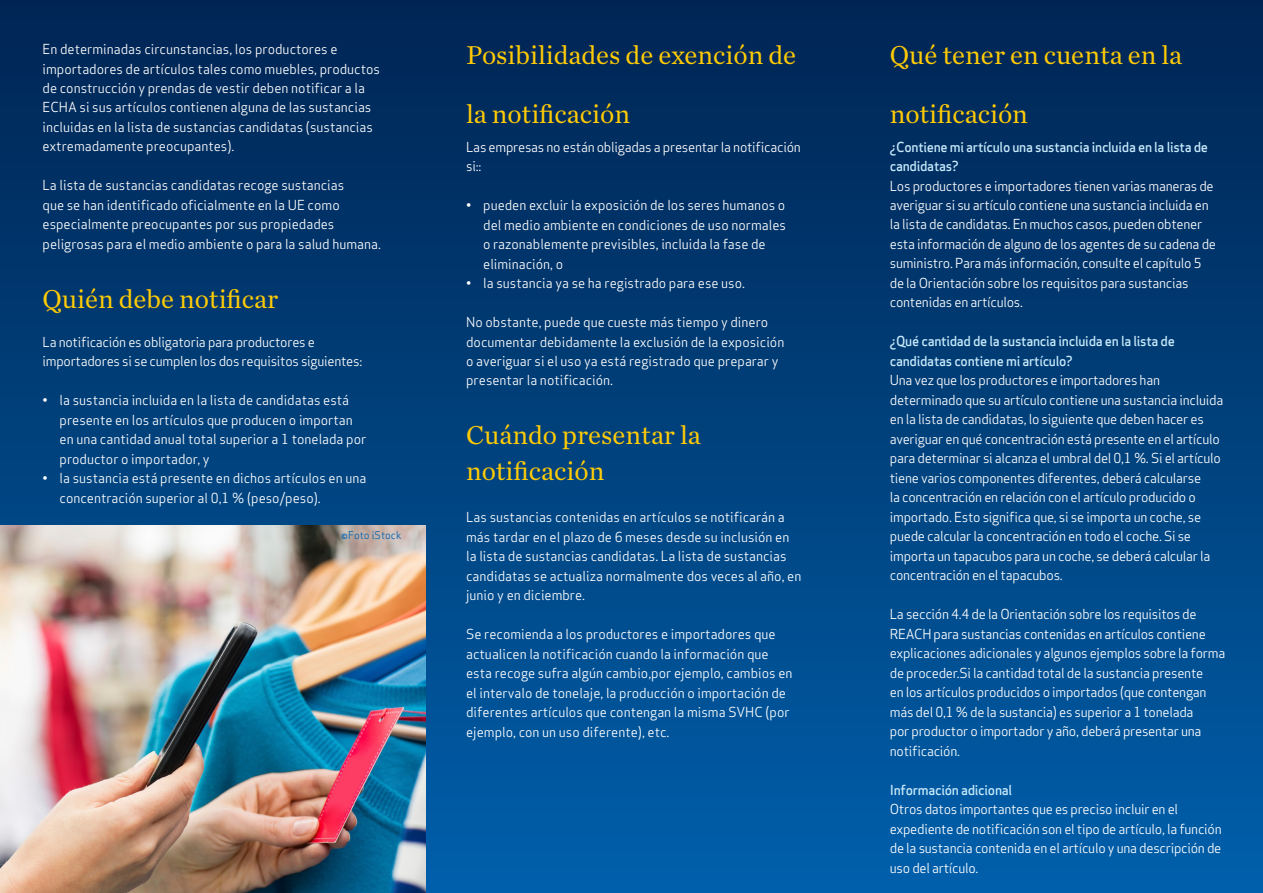
<style>
.page{position:relative;width:1263px;height:893px;background:#fff}
.page>*{position:absolute;margin:0;border:0;box-sizing:border-box;transform-origin:0 0}
.t1{font:27px/58.5px "Chronicle Text G1";color:#ffcb05}
.t2{font:13.5px/19.5px "Apex Sans";color:#fff}
.t3{font:13.5px/19.5px "Apex Sans";letter-spacing:-.02em;color:#fff}
.t4{font:500 13.5px/19.5px "Apex Sans";letter-spacing:-.02em;color:#c9ebfc}
.t5{font:10.5px "Apex Sans";color:#0061af}
</style>
<div class="page">
<div style="left:0;top:0;width:1263px;height:893px;background:linear-gradient(to bottom,#002452,#005faa)"></div>
<img style="left:0;top:525px;width:425px;height:368px">
<p class="t2" style="left:43px;top:38px;width:339px">En determinadas circunstancias, los productores e importadores de artículos tales como muebles, productos de construcción y prendas de vestir deben notificar a la ECHA si sus artículos contienen alguna de las sustancias incluidas en la lista de sustancias candidatas (sustancias extremadamente preocupantes).</p>
<p class="t2" style="left:43px;top:174px;width:340px">La lista de sustancias candidatas recoge sustancias<br>que se han identificado oficialmente en la UE como especialmente preocupantes por sus propiedades peligrosas para el medio ambiente o para la salud humana.</p>
<h1 class="t1" style="left:43px;top:268px;width:237px">Quién debe notificar</h1>
<p class="t3" style="left:43px;top:331px;width:321px">La notificación es obligatoria para productores e importadores si se cumplen los dos requisitos siguientes:</p>
<p class="t2" style="left:60px;top:389px;width:308px;text-indent:-17px">• la sustancia incluida en la lista de candidatas está presente en los artículos que producen o importan en una cantidad anual total superior a 1 tonelada por productor o importador, y</p>
<p class="t2" style="left:60px;top:467px;width:308px;text-indent:-17px">• la sustancia está presente en dichos artículos en una concentración superior al 0,1 % (peso/peso).</p>
<p class="t5" style="left:341px;top:527px;width:62px">©Foto iStock</p>
<h1 class="t1" style="left:466px;top:24px;width:332px">Posibilidades de exención de la notificación</h1>
<p class="t3" style="left:466px;top:136px;width:336px">Las empresas no están obligadas a presentar la notificación si::</p>
<p class="t2" style="left:483px;top:194px;width:304px;text-indent:-17px">• pueden excluir la exposición de los seres humanos o del medio ambiente en condiciones de uso normales o razonablemente previsibles, incluida la fase de eliminación, o</p>
<p class="t2" style="left:466px;top:272px;width:280px">• la sustancia ya se ha registrado para ese uso.</p>
<p class="t2" style="left:466px;top:311px;width:320px">No obstante, puede que cueste más tiempo y dinero documentar debidamente la exclusión de la exposición o averiguar si el uso ya está registrado que preparar y presentar la notificación.</p>
<h1 class="t1" style="left:466px;top:416px;width:236px;line-height:36px">Cuándo presentar la notificación</h1>
<p class="t2" style="left:466px;top:506px;width:337px">Las sustancias contenidas en artículos se notificarán a más tardar en el plazo de 6 meses desde su inclusión en la lista de sustancias candidatas. La lista de sustancias candidatas se actualiza normalmente dos veces al año, en junio y en diciembre.</p>
<p class="t2" style="left:466px;top:623px;width:328px">Se recomienda a los productores e importadores que actualicen la notificación cuando la información que esta recoge sufra algún cambio,por ejemplo, cambios en el intervalo de tonelaje, la producción o importación de diferentes artículos que contengan la misma SVHC (por ejemplo, con un uso diferente), etc.</p>
<h1 class="t1" style="left:890px;top:24px;width:294px">Qué tener en cuenta en la notificación</h1>
<p class="t4" style="left:890px;top:135px;width:320px">¿Contiene mi artículo una sustancia incluida en la lista de candidatas?</p>
<p class="t3" style="left:890px;top:174px;width:328px">Los productores e importadores tienen varias maneras de averiguar si su artículo contiene una sustancia incluida en la lista de candidatas. En muchos casos, pueden obtener esta información de alguno de los agentes de su cadena de suministro. Para más información, consulte el capítulo 5 de la Orientación sobre los requisitos para sustancias contenidas en artículos.</p>
<p class="t4" style="left:890px;top:330px;width:287px">¿Qué cantidad de la sustancia incluida en la lista de candidatas contiene mi artículo?</p>
<p class="t3" style="left:890px;top:369px;width:335px">Una vez que los productores e importadores han determinado que su artículo contiene una sustancia incluida en la lista de candidatas, lo siguiente que deben hacer es averiguar en qué concentración está presente en el artículo para determinar si alcanza el umbral del 0,1 %. Si el artículo tiene varios componentes diferentes, deberá calcularse<br>la concentración en relación con el artículo producido o importado. Esto significa que, si se importa un coche, se puede calcular la concentración en todo el coche. Si se importa un tapacubos para un coche, se deberá calcular la concentración en el tapacubos.</p>
<p class="t3" style="left:890px;top:603px;width:337px">La sección 4.4 de la Orientación sobre los requisitos de REACH para sustancias contenidas en artículos contiene explicaciones adicionales y algunos ejemplos sobre la forma de proceder.Si la cantidad total de la sustancia presente<br>en los artículos producidos o importados (que contengan más del 0,1 % de la sustancia) es superior a 1 tonelada<br>por productor o importador y año, deberá presentar una notificación.</p>
<p class="t4" style="left:890px;top:778px;width:124px">Información adicional</p>
<p class="t3" style="left:890px;top:798px;width:333px">Otros datos importantes que es preciso incluir en el expediente de notificación son el tipo de artículo, la función de la sustancia contenida en el artículo y una descripción de uso del artículo.</p>
</div>
